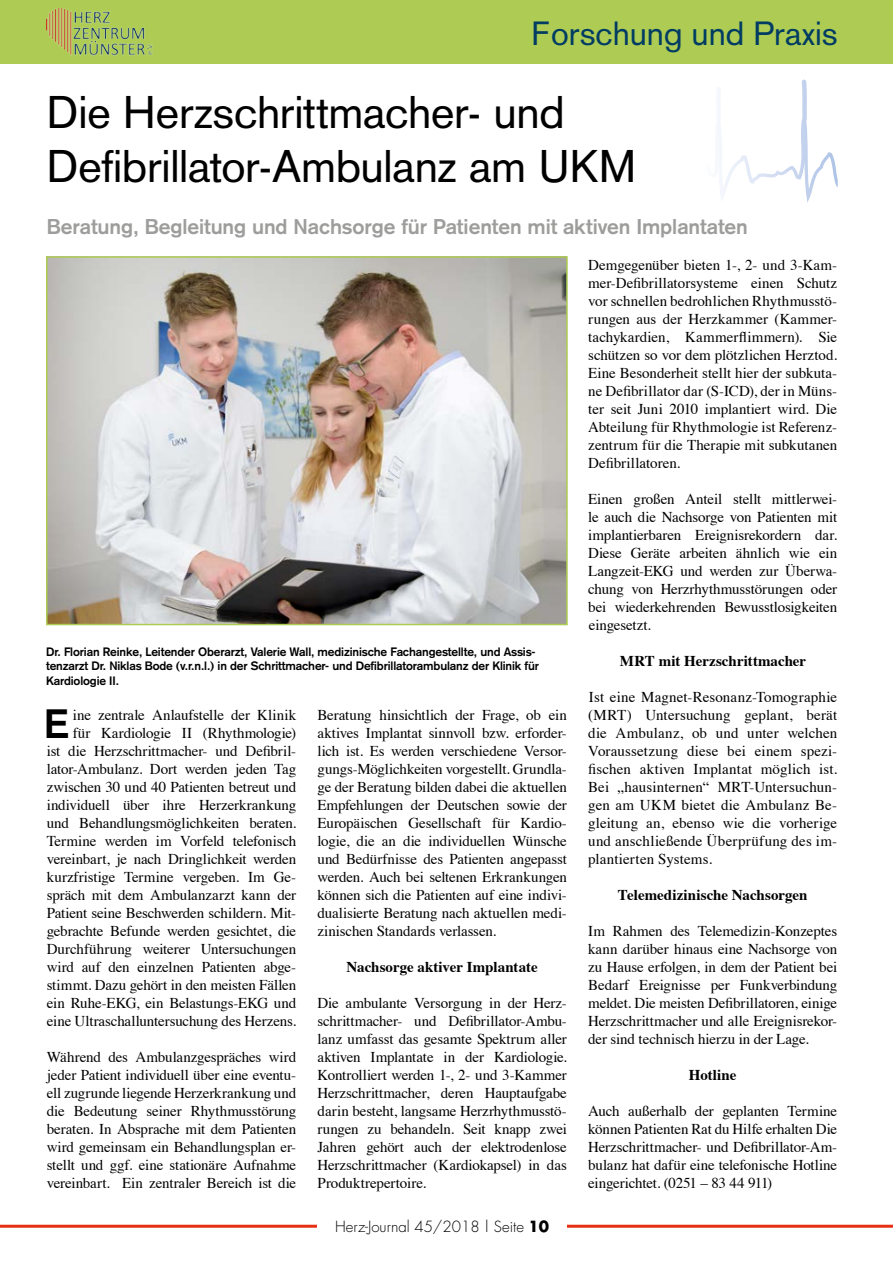
<style>
.page{position:relative;width:893px;height:1263px;background:#fff}
.page>*{position:absolute;margin:0;border:0;box-sizing:border-box;transform-origin:0 0}
.t1{font:45px/54px "Akzidenz Grotesk";letter-spacing:-.005em;color:#000}
.t2{font:700 40.35px "Akzidenz Grotesk";color:#000}
.t3{font:33px "Akzidenz Grotesk";color:#003c63}
.t4{font:700 21px "Akzidenz Grotesk";letter-spacing:-.005em;color:#9d9d9c}
.t5{font:15px/18px "Times";letter-spacing:-.01em;color:#000;text-align:justify}
.t6{font:700 15px "Times";color:#000}
.t7{font:300 15px "Futura";color:#000}
.t8{font:700 15px "Futura";color:#000}
.t9{font:700 12px/14.4px "Akzidenz Grotesk";letter-spacing:-.01em;color:#000}
.s1{font-weight:700}
</style>
<div class="page">
<svg style="left:719px;top:80px;width:85px;height:109px"></svg>
<hr style="left:0;top:1225px;width:893px;height:3px;background:#e63014">
<div style="left:0;top:0;width:893px;height:64px;background:#aecc53"></div>
<img style="left:47px;top:8px;width:106px;height:48px">
<div style="left:317px;top:1217px;width:250px;height:17px;background:#fff"></div>
<img style="left:49px;top:259px;width:516px;height:363px">
<div style="left:46px;top:256px;width:522px;height:369px;border:2px solid #aecc53"></div>
<h3 class="t3" style="left:531px;top:14px;width:308px">Forschung und Praxis</h3>
<h1 class="t1" style="left:47px;top:85px;width:591px">Die Herzschrittmacher- und<br>Defibrillator-Ambulanz am UKM</h1>
<h3 class="t4" style="left:47px;top:214px;width:703px">Beratung, Begleitung und Nachsorge für Patienten mit aktiven Implantaten</h3>
<p class="t9" style="left:46px;top:644px;width:495px">Dr. Florian Reinke, Leitender Oberarzt, Valerie Wall, medizinische Fachangestellte, und Assis&shy;tenzarzt Dr. Niklas Bode (v.r.n.l.) in der Schrittmacher- und Defibrillatorambulanz der Klinik für<br>Kardiologie II.</p>
<h2 class="t2" style="left:44px;top:700px;width:26px">E</h2>
<p class="t5" style="left:47px;top:705px;width:251px;text-align:right">ine zentrale Anlaufstelle der Klinik<br>für Kardiologie II (Rhythmologie)<br>ist die Herzschrittmacher- und Defibril&shy;lator-Ambulanz. Dort werden jeden Tag zwischen 30 und 40 Patienten betreut und individuell über ihre Herzerkrankung und Behandlungsmöglichkeiten beraten.<br>Termine werden im Vorfeld telefonisch vereinbart, je nach Dringlichkeit werden kurzfristige Termine vergeben. Im Ge&shy;spräch mit dem Ambulanzarzt kann der Patient seine Beschwerden schildern. Mit&shy;gebrachte Befunde werden gesichtet, die Durchführung weiterer Untersuchungen wird auf den einzelnen Patienten abge&shy;stimmt. Dazu gehört in den meisten Fällen ein Ruhe-EKG, ein Belastungs-EKG und eine Ultraschalluntersuchung des Herzens.</p>
<p class="t5" style="left:47px;top:1047px;width:251px">Während des Ambulanzgespräches wird jeder Patient individuell über eine eventu&shy;ell zugrunde liegende Herzerkrankung und die Bedeutung seiner Rhythmusstörung beraten. In Absprache mit dem Patienten wird gemeinsam ein Behandlungsplan er&shy;stellt und ggf. eine stationäre Aufnahme vereinbart. Ein zentraler Bereich ist die</p>
<p class="t5" style="left:317px;top:705px;width:251px">Beratung hinsichtlich der Frage, ob ein aktives Implantat sinnvoll bzw. erforder&shy;lich ist. Es werden verschiedene Versor&shy;gungs-Möglichkeiten vorgestellt. Grundla&shy;ge der Beratung bilden dabei die aktuellen Empfehlungen der Deutschen sowie der Europäischen Gesellschaft für Kardio&shy;logie, die an die individuellen Wünsche und Bedürfnisse des Patienten angepasst werden. Auch bei seltenen Erkrankungen können sich die Patienten auf eine indivi&shy;dualisierte Beratung nach aktuellen medi&shy;zinischen Standards verlassen.</p>
<p class="t6" style="left:346px;top:953px;width:193px">Nachsorge aktiver Implantate</p>
<p class="t5" style="left:317px;top:993px;width:251px">Die ambulante Versorgung in der Herz&shy;schrittmacher- und Defibrillator-Ambu&shy;lanz umfasst das gesamte Spektrum aller aktiven Implantate in der Kardiologie.<br>Kontrolliert werden 1-, 2- und 3-Kammer Herzschrittmacher, deren Hauptaufgabe darin besteht, langsame Herzrhythmusstö&shy;rungen zu behandeln. Seit knapp zwei Jahren gehört auch der elektrodenlose Herzschrittmacher (Kardiokapsel) in das Produktrepertoire.</p>
<p class="t7" style="left:335px;top:1217px;width:215px">Herz-Journal 45/2018 | Seite <span class="s1">10</span></p>
<p class="t7" style="left:424px;top:1217px;width:11px">4</p>
<p class="t7" style="left:470px;top:1217px;width:11px">7</p>
<p class="t8" style="left:539px;top:1216px;width:12px">2</p>
<p class="t5" style="left:588px;top:255px;width:251px">Demgegenüber bieten 1-, 2- und 3-Kam&shy;mer-Defibrillatorsysteme einen Schutz vor schnellen bedrohlichen Rhythmusstö&shy;rungen aus der Herzkammer (Kammer&shy;tachykardien, Kammerflimmern). Sie schützen so vor dem plötzlichen Herztod.<br>Eine Besonderheit stellt hier der subkuta&shy;ne Defibrillator dar (S-ICD), der in Müns&shy;ter seit Juni 2010 implantiert wird. Die Abteilung für Rhythmologie ist Referenz&shy;zentrum für die Therapie mit subkutanen Defibrillatoren.</p>
<p class="t5" style="left:588px;top:489px;width:251px">Einen großen Anteil stellt mittlerwei&shy;le auch die Nachsorge von Patienten mit implantierbaren Ereignisrekordern dar.<br>Diese Geräte arbeiten ähnlich wie ein Langzeit-EKG und werden zur Überwa&shy;chung von Herzrhythmusstörungen oder bei wiederkehrenden Bewusstlosigkeiten eingesetzt.</p>
<p class="t6" style="left:620px;top:647px;width:188px">MRT mit Herzschrittmacher</p>
<p class="t5" style="left:588px;top:687px;width:251px">Ist eine Magnet-Resonanz-Tomographie (MRT) Untersuchung geplant, berät die Ambulanz, ob und unter welchen Voraussetzung diese bei einem spezi&shy;fischen aktiven Implantat möglich ist.<br>Bei „hausinternen“ MRT-Untersuchun&shy;gen am UKM bietet die Ambulanz Be&shy;gleitung an, ebenso wie die vorherige und anschließende Überprüfung des im&shy;plantierten Systems.</p>
<p class="t6" style="left:618px;top:881px;width:191px">Telemedizinische Nachsorgen</p>
<p class="t5" style="left:588px;top:921px;width:251px">Im Rahmen des Telemedizin-Konzeptes kann darüber hinaus eine Nachsorge von zu Hause erfolgen, in dem der Patient bei Bedarf Ereignisse per Funkverbindung meldet. Die meisten Defibrillatoren, einige Herzschrittmacher und alle Ereignisrekor&shy;der sind technisch hierzu in der Lage.</p>
<p class="t6" style="left:689px;top:1061px;width:49px">Hotline</p>
<p class="t5" style="left:588px;top:1101px;width:251px">Auch außerhalb der geplanten Termine können Patienten Rat du Hilfe erhalten Die Herzschrittmacher- und Defibrillator-Am&shy;bulanz hat dafür eine telefonische Hotline eingerichtet. (0251 – 83 44 911)</p>
</div>
